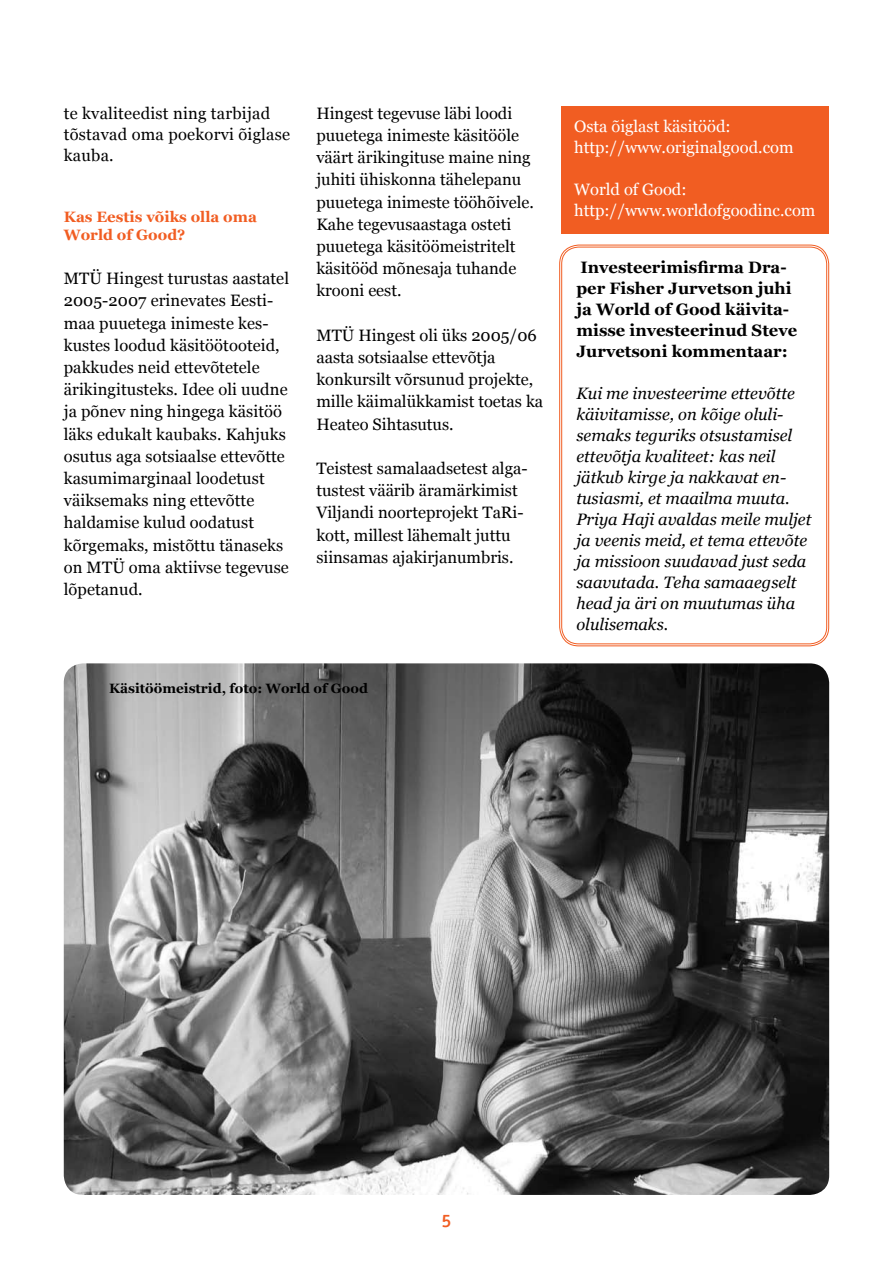
<style>
.page{position:relative;width:893px;height:1263px;background:#fff}
.page>*{position:absolute;margin:0;border:0;box-sizing:border-box;transform-origin:0 0}
.t1{font:16.5px/22.2px "Georgia";color:#000}
.t2{font:italic 16.5px/21px "Georgia";color:#000}
.t3{font:700 16.5px/21px "Georgia";color:#000}
.t4{font:16.5px/21px "Georgia";color:#fff}
.t5{font:700 15px/18.1px "Georgia";color:#f15d22}
.t6{font:700 13.5px "Georgia";color:#000}
</style>
<div class="page">
<div style="left:561px;top:106px;width:268px;height:128px;background:#f15d22"></div>
<img style="left:64px;top:663px;width:765px;height:532px;border-radius:19px">
<div style="left:559px;top:245px;width:270px;height:401px;border:1px solid #f15d22;border-radius:19px"></div>
<div style="left:561px;top:247px;width:266px;height:397px;border:1px solid #f15d22;border-radius:17px"></div>
<p class="t1" style="left:64px;top:102px;width:228px;line-height:21.1px">te kvaliteedist ning tarbijad tõstavad oma poekorvi õiglase kauba.</p>
<p class="t5" style="left:64px;top:207px;width:195px">Kas Eestis võiks olla oma<br>World of Good?</p>
<p class="t1" style="left:64px;top:267px;width:227px">MTÜ Hingest turustas aastatel<br>2005-2007 erinevates Eesti&shy;maa puuetega inimeste kes&shy;kustes loodud käsitöötooteid, pakkudes neid ettevõtetele ärikingitusteks. Idee oli uudne ja põnev ning hingega käsitöö läks edukalt kaubaks. Kahjuks osutus aga sotsiaalse ettevõtte kasumimarginaal loodetust väiksemaks ning ettevõtte haldamise kulud oodatust kõrgemaks, mistõttu tänaseks on MTÜ oma aktiivse tegevuse lõpetanud.</p>
<p class="t1" style="left:316px;top:102px;width:219px">Hingest tegevuse läbi loodi puuetega inimeste käsitööle väärt ärikingituse maine ning juhiti ühiskonna tähelepanu puuetega inimeste tööhõivele.<br>Kahe tegevusaastaga osteti puuetega käsitöömeistritelt käsitööd mõnesaja tuhande krooni eest.</p>
<p class="t1" style="left:316px;top:324px;width:228px">MTÜ Hingest oli üks 2005/06 aasta sotsiaalse ettevõtja konkursilt võrsunud projekte, mille käimalükkamist toetas ka<br>Heateo Sihtasutus.</p>
<p class="t1" style="left:316px;top:457px;width:213px">Teistest samalaadsetest alga&shy;tustest väärib äramärkimist<br>Viljandi noorteprojekt TaRi&shy;kott, millest lähemalt juttu siinsamas ajakirjanumbris.</p>
<p class="t6" style="left:109px;top:680px;width:260px">Käsitöömeistrid, foto: World of Good</p>
<p class="t4" style="left:574px;top:115px;width:221px">Osta õiglast käsitööd: http://www.originalgood.com</p>
<p class="t4" style="left:574px;top:178px;width:243px">World of Good: http://www.worldofgoodinc.com</p>
<p class="t3" style="left:576px;top:257px;width:222px">Investeerimisfirma Dra&shy;per Fisher Jurvetson juhi ja World of Good käivita&shy;misse investeerinud Steve<br>Jurvetsoni kommentaar:</p>
<p class="t2" style="left:576px;top:383px;width:237px">Kui me investeerime ettevõtte käivitamisse, on kõige oluli&shy;semaks teguriks otsustamisel ettevõtja kvaliteet: kas neil jätkub kirge ja nakkavat en&shy;tusiasmi, et maailma muuta.<br>Priya Haji avaldas meile muljet ja veenis meid, et tema ettevõte ja missioon suudavad just seda saavutada. Teha samaaegselt head ja äri on muutumas üha olulisemaks.</p>
</div>
